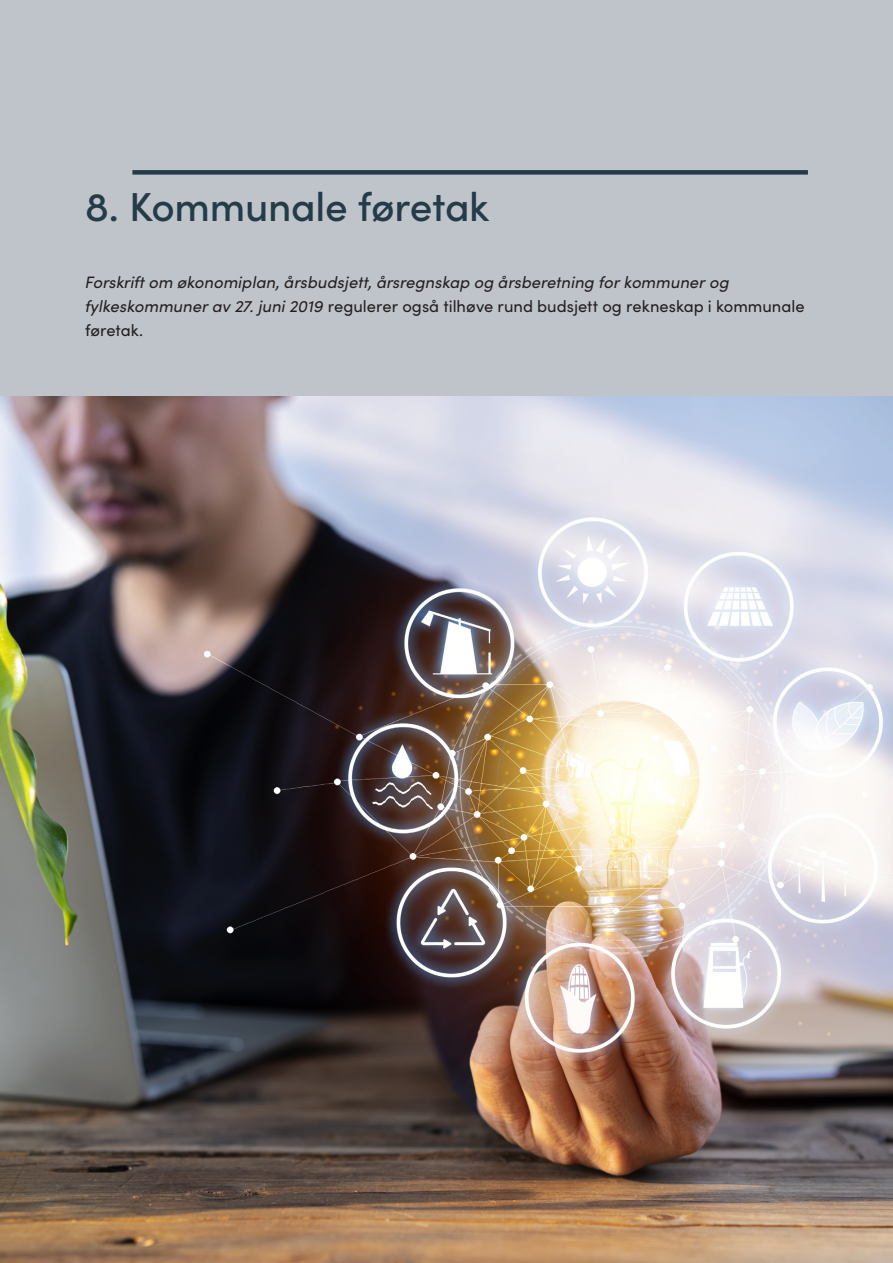
<style>
.page{position:relative;width:893px;height:1263px;background:#fff}
.page>*{position:absolute;margin:0;border:0;box-sizing:border-box;transform-origin:0 0}
.Heading_innmat{font:500 40.5px "Sofia Pro";letter-spacing:-.01em;color:#243b48}
.brødtekst{font:16.5px/24px "Sofia Pro";color:#231f20}
.brødtekst-2{font:italic 16.5px "Sofia Pro";letter-spacing:.005em;color:#231f20}
.s1{font-style:italic}
</style>
<div class="page">
<div style="left:0;top:0;width:893px;height:1071px;background:#bfc3ca"></div>
<div style="left:132px;top:170px;width:676px;height:5px;background:#243b48"></div>
<img style="left:0;top:396px;width:893px;height:867px">
<p class="Heading_innmat" style="left:85px;top:176px;width:406px">8. Kommunale føretak</p>
<p class="brødtekst-2" style="left:85px;top:270px;width:646px">Forskrift om økonomiplan, årsbudsjett, årsregnskap og årsberetning for kommuner og</p>
<p class="brødtekst" style="left:85px;top:294px;width:721px"><span class="s1">fylkeskommuner av 27. juni 2019</span> regulerer også tilhøve rund budsjett og rekneskap i kommunale føretak.</p>
</div>
